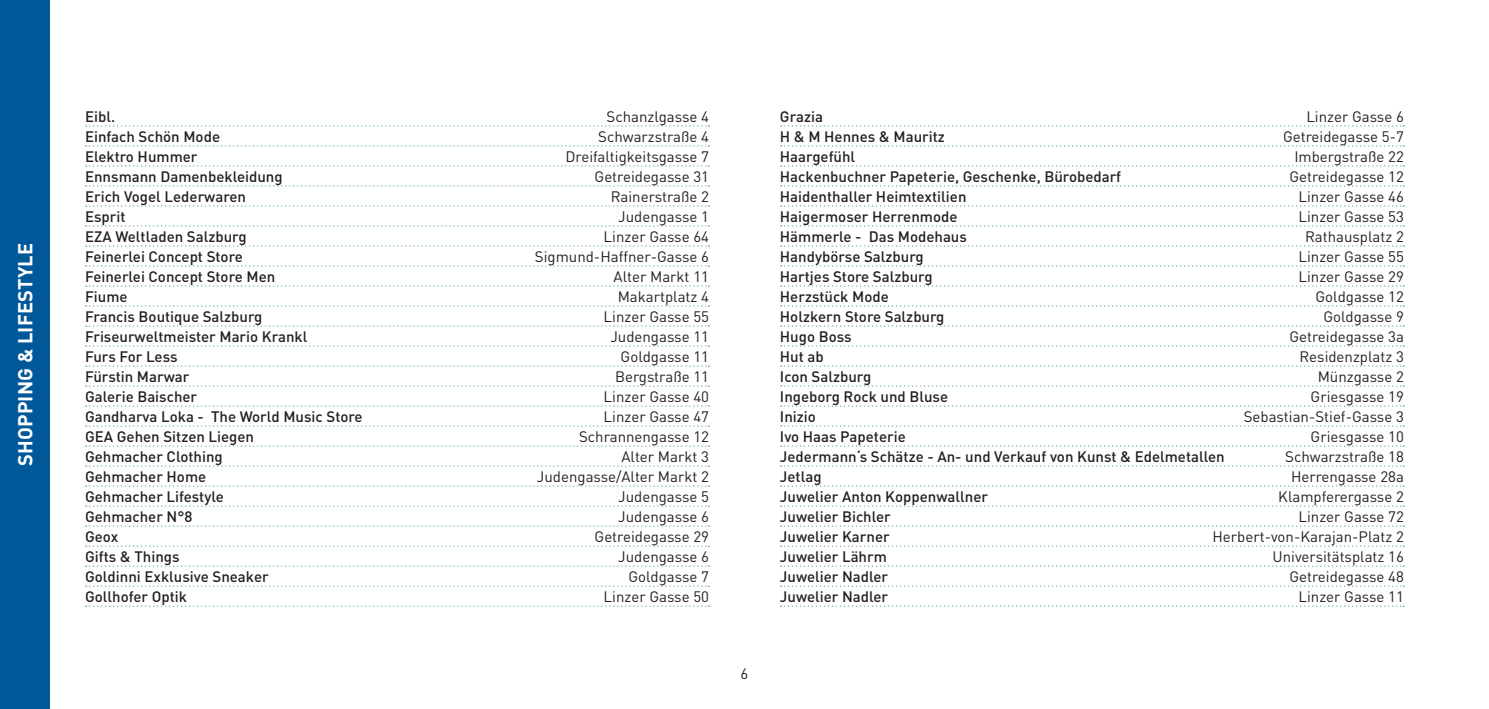
<style>
.page{position:relative;width:1489px;height:709px;background:#fff}
.page>*{position:absolute;margin:0;border:0;box-sizing:border-box;transform-origin:0 0}
.t1{font:700 20px "DIN Pro";letter-spacing:.01em;color:#fff}
.t2{font:500 15px "DIN Pro";color:#231f20}
.t3{font:15px "DIN Pro";color:#231f20}
</style>
<div class="page">
<div style="left:0;top:0;width:50px;height:709px;background:#015899"></div>
<svg style="left:86px;top:125px;width:623px;height:2px"></svg>
<svg style="left:86px;top:145px;width:623px;height:2px"></svg>
<svg style="left:86px;top:165px;width:623px;height:2px"></svg>
<svg style="left:86px;top:185px;width:623px;height:2px"></svg>
<svg style="left:86px;top:205px;width:623px;height:2px"></svg>
<svg style="left:86px;top:225px;width:623px;height:2px"></svg>
<svg style="left:86px;top:245px;width:623px;height:2px"></svg>
<svg style="left:86px;top:265px;width:623px;height:2px"></svg>
<svg style="left:86px;top:285px;width:623px;height:2px"></svg>
<svg style="left:86px;top:305px;width:623px;height:2px"></svg>
<svg style="left:86px;top:325px;width:623px;height:2px"></svg>
<svg style="left:86px;top:345px;width:623px;height:2px"></svg>
<svg style="left:86px;top:365px;width:623px;height:2px"></svg>
<svg style="left:86px;top:385px;width:623px;height:2px"></svg>
<svg style="left:86px;top:405px;width:623px;height:2px"></svg>
<svg style="left:86px;top:425px;width:623px;height:2px"></svg>
<svg style="left:86px;top:445px;width:623px;height:2px"></svg>
<svg style="left:86px;top:465px;width:623px;height:2px"></svg>
<svg style="left:86px;top:485px;width:623px;height:2px"></svg>
<svg style="left:86px;top:505px;width:623px;height:2px"></svg>
<svg style="left:86px;top:525px;width:623px;height:2px"></svg>
<svg style="left:86px;top:545px;width:623px;height:2px"></svg>
<svg style="left:86px;top:565px;width:623px;height:2px"></svg>
<svg style="left:86px;top:585px;width:623px;height:2px"></svg>
<svg style="left:86px;top:605px;width:623px;height:2px"></svg>
<svg style="left:780px;top:125px;width:624px;height:1px"></svg>
<svg style="left:780px;top:145px;width:624px;height:1px"></svg>
<svg style="left:780px;top:165px;width:624px;height:1px"></svg>
<svg style="left:780px;top:185px;width:624px;height:1px"></svg>
<svg style="left:780px;top:205px;width:624px;height:1px"></svg>
<svg style="left:780px;top:225px;width:624px;height:1px"></svg>
<svg style="left:780px;top:245px;width:624px;height:1px"></svg>
<svg style="left:780px;top:265px;width:624px;height:1px"></svg>
<svg style="left:780px;top:285px;width:624px;height:1px"></svg>
<svg style="left:780px;top:305px;width:624px;height:1px"></svg>
<svg style="left:780px;top:325px;width:624px;height:1px"></svg>
<svg style="left:780px;top:345px;width:624px;height:1px"></svg>
<svg style="left:780px;top:365px;width:624px;height:1px"></svg>
<svg style="left:780px;top:385px;width:624px;height:1px"></svg>
<svg style="left:780px;top:405px;width:624px;height:1px"></svg>
<svg style="left:780px;top:425px;width:624px;height:1px"></svg>
<svg style="left:780px;top:445px;width:624px;height:1px"></svg>
<svg style="left:780px;top:465px;width:624px;height:1px"></svg>
<svg style="left:780px;top:485px;width:624px;height:1px"></svg>
<svg style="left:780px;top:505px;width:624px;height:1px"></svg>
<svg style="left:780px;top:525px;width:624px;height:1px"></svg>
<svg style="left:780px;top:545px;width:624px;height:1px"></svg>
<svg style="left:780px;top:565px;width:624px;height:1px"></svg>
<svg style="left:780px;top:585px;width:624px;height:1px"></svg>
<svg style="left:780px;top:605px;width:624px;height:1px"></svg>
<h1 class="t1" style="left:12px;top:466px;width:225px;rotate:-90deg">SHOPPING &amp; LIFESTYLE</h1>
<p class="t2" style="left:85px;top:106px;width:32px">Eibl.</p>
<p class="t3" style="left:606px;top:106px;width:104px">Schanzlgasse 4</p>
<p class="t2" style="left:85px;top:126px;width:136px">Einfach Schön Mode</p>
<p class="t3" style="left:598px;top:126px;width:112px">Schwarzstraße 4</p>
<p class="t2" style="left:85px;top:146px;width:114px">Elektro Hummer</p>
<p class="t3" style="left:565px;top:146px;width:145px">Dreifaltigkeitsgasse 7</p>
<p class="t2" style="left:85px;top:166px;width:199px">Ennsmann Damenbekleidung</p>
<p class="t3" style="left:594px;top:166px;width:116px">Getreidegasse 31</p>
<p class="t2" style="left:85px;top:186px;width:162px">Erich Vogel Lederwaren</p>
<p class="t3" style="left:610px;top:186px;width:100px">Rainerstraße 2</p>
<p class="t2" style="left:85px;top:206px;width:42px">Esprit</p>
<p class="t3" style="left:618px;top:206px;width:92px">Judengasse 1</p>
<p class="t2" style="left:85px;top:226px;width:163px">EZA Weltladen Salzburg</p>
<p class="t3" style="left:603px;top:226px;width:107px">Linzer Gasse 64</p>
<p class="t2" style="left:85px;top:246px;width:159px">Feinerlei Concept Store</p>
<p class="t3" style="left:535px;top:246px;width:175px">Sigmund-Haffner-Gasse 6</p>
<p class="t2" style="left:85px;top:266px;width:192px">Feinerlei Concept Store Men</p>
<p class="t3" style="left:613px;top:266px;width:97px">Alter Markt 11</p>
<p class="t2" style="left:85px;top:286px;width:44px">Fiume</p>
<p class="t3" style="left:617px;top:286px;width:93px">Makartplatz 4</p>
<p class="t2" style="left:85px;top:306px;width:179px">Francis Boutique Salzburg</p>
<p class="t3" style="left:603px;top:306px;width:107px">Linzer Gasse 55</p>
<p class="t2" style="left:85px;top:326px;width:224px">Friseurweltmeister Mario Krankl</p>
<p class="t3" style="left:610px;top:326px;width:100px">Judengasse 11</p>
<p class="t2" style="left:85px;top:346px;width:94px">Furs For Less</p>
<p class="t3" style="left:620px;top:346px;width:90px">Goldgasse 11</p>
<p class="t2" style="left:85px;top:366px;width:106px">Fürstin Marwar</p>
<p class="t3" style="left:615px;top:366px;width:95px">Bergstraße 11</p>
<p class="t2" style="left:85px;top:386px;width:114px">Galerie Baischer</p>
<p class="t3" style="left:603px;top:386px;width:107px">Linzer Gasse 40</p>
<p class="t2" style="left:85px;top:406px;width:279px">Gandharva Loka - The World Music Store</p>
<p class="t3" style="left:603px;top:406px;width:107px">Linzer Gasse 47</p>
<p class="t2" style="left:85px;top:426px;width:170px">GEA Gehen Sitzen Liegen</p>
<p class="t3" style="left:579px;top:426px;width:131px">Schrannengasse 12</p>
<p class="t2" style="left:85px;top:446px;width:139px">Gehmacher Clothing</p>
<p class="t3" style="left:621px;top:446px;width:89px">Alter Markt 3</p>
<p class="t2" style="left:85px;top:466px;width:123px">Gehmacher Home</p>
<p class="t3" style="left:537px;top:466px;width:173px">Judengasse/Alter Markt 2</p>
<p class="t2" style="left:85px;top:486px;width:140px">Gehmacher Lifestyle</p>
<p class="t3" style="left:618px;top:486px;width:92px">Judengasse 5</p>
<p class="t2" style="left:85px;top:506px;width:109px">Gehmacher N°8</p>
<p class="t3" style="left:618px;top:506px;width:92px">Judengasse 6</p>
<p class="t2" style="left:85px;top:526px;width:35px">Geox</p>
<p class="t3" style="left:594px;top:526px;width:116px">Getreidegasse 29</p>
<p class="t2" style="left:85px;top:546px;width:96px">Gifts &amp; Things</p>
<p class="t3" style="left:618px;top:546px;width:92px">Judengasse 6</p>
<p class="t2" style="left:85px;top:566px;width:185px">Goldinni Exklusive Sneaker</p>
<p class="t3" style="left:628px;top:566px;width:82px">Goldgasse 7</p>
<p class="t2" style="left:85px;top:586px;width:103px">Gollhofer Optik</p>
<p class="t3" style="left:603px;top:586px;width:107px">Linzer Gasse 50</p>
<p class="t3" style="left:740px;top:663px;width:9px">6</p>
<p class="t2" style="left:780px;top:106px;width:45px">Grazia</p>
<p class="t3" style="left:1306px;top:106px;width:99px">Linzer Gasse 6</p>
<p class="t2" style="left:780px;top:126px;width:166px">H &amp; M Hennes &amp; Mauritz</p>
<p class="t3" style="left:1282px;top:126px;width:122px">Getreidegasse 5-7</p>
<p class="t2" style="left:780px;top:146px;width:77px">Haargefühl</p>
<p class="t3" style="left:1294px;top:146px;width:111px">Imbergstraße 22</p>
<p class="t2" style="left:780px;top:166px;width:343px">Hackenbuchner Papeterie, Geschenke, Bürobedarf</p>
<p class="t3" style="left:1289px;top:166px;width:116px">Getreidegasse 12</p>
<p class="t2" style="left:780px;top:186px;width:188px">Haidenthaller Heimtextilien</p>
<p class="t3" style="left:1298px;top:186px;width:107px">Linzer Gasse 46</p>
<p class="t2" style="left:780px;top:206px;width:179px">Haigermoser Herrenmode</p>
<p class="t3" style="left:1298px;top:206px;width:107px">Linzer Gasse 53</p>
<p class="t2" style="left:780px;top:226px;width:188px">Hämmerle - Das Modehaus</p>
<p class="t3" style="left:1304px;top:226px;width:100px">Rathausplatz 2</p>
<p class="t2" style="left:780px;top:246px;width:145px">Handybörse Salzburg</p>
<p class="t3" style="left:1298px;top:246px;width:107px">Linzer Gasse 55</p>
<p class="t2" style="left:780px;top:266px;width:154px">Hartjes Store Salzburg</p>
<p class="t3" style="left:1298px;top:266px;width:107px">Linzer Gasse 29</p>
<p class="t2" style="left:780px;top:286px;width:110px">Herzstück Mode</p>
<p class="t3" style="left:1315px;top:286px;width:90px">Goldgasse 12</p>
<p class="t2" style="left:780px;top:306px;width:166px">Holzkern Store Salzburg</p>
<p class="t3" style="left:1323px;top:306px;width:82px">Goldgasse 9</p>
<p class="t2" style="left:780px;top:326px;width:73px">Hugo Boss</p>
<p class="t3" style="left:1289px;top:326px;width:116px">Getreidegasse 3a</p>
<p class="t2" style="left:780px;top:346px;width:45px">Hut ab</p>
<p class="t3" style="left:1299px;top:346px;width:106px">Residenzplatz 3</p>
<p class="t2" style="left:780px;top:366px;width:93px">Icon Salzburg</p>
<p class="t3" style="left:1317px;top:366px;width:88px">Münzgasse 2</p>
<p class="t2" style="left:780px;top:386px;width:170px">Ingeborg Rock und Bluse</p>
<p class="t3" style="left:1310px;top:386px;width:95px">Griesgasse 19</p>
<p class="t2" style="left:780px;top:406px;width:37px">Inizio</p>
<p class="t3" style="left:1243px;top:406px;width:162px">Sebastian-Stief-Gasse 3</p>
<p class="t2" style="left:780px;top:426px;width:127px">Ivo Haas Papeterie</p>
<p class="t3" style="left:1310px;top:426px;width:95px">Griesgasse 10</p>
<p class="t2" style="left:780px;top:446px;width:446px">Jedermann‘s Schätze - An- und Verkauf von Kunst &amp; Edelmetallen</p>
<p class="t3" style="left:1285px;top:446px;width:120px">Schwarzstraße 18</p>
<p class="t2" style="left:780px;top:466px;width:43px">Jetlag</p>
<p class="t3" style="left:1290px;top:466px;width:114px">Herrengasse 28a</p>
<p class="t2" style="left:780px;top:486px;width:210px">Juwelier Anton Koppenwallner</p>
<p class="t3" style="left:1278px;top:486px;width:127px">Klampferergasse 2</p>
<p class="t2" style="left:780px;top:506px;width:112px">Juwelier Bichler</p>
<p class="t3" style="left:1298px;top:506px;width:107px">Linzer Gasse 72</p>
<p class="t2" style="left:780px;top:526px;width:111px">Juwelier Karner</p>
<p class="t3" style="left:1212px;top:526px;width:193px">Herbert-von-Karajan-Platz 2</p>
<p class="t2" style="left:780px;top:546px;width:108px">Juwelier Lährm</p>
<p class="t3" style="left:1272px;top:546px;width:133px">Universitätsplatz 16</p>
<p class="t2" style="left:780px;top:566px;width:110px">Juwelier Nadler</p>
<p class="t3" style="left:1289px;top:566px;width:116px">Getreidegasse 48</p>
<p class="t2" style="left:780px;top:586px;width:110px">Juwelier Nadler</p>
<p class="t3" style="left:1298px;top:586px;width:107px">Linzer Gasse 11</p>
</div>
